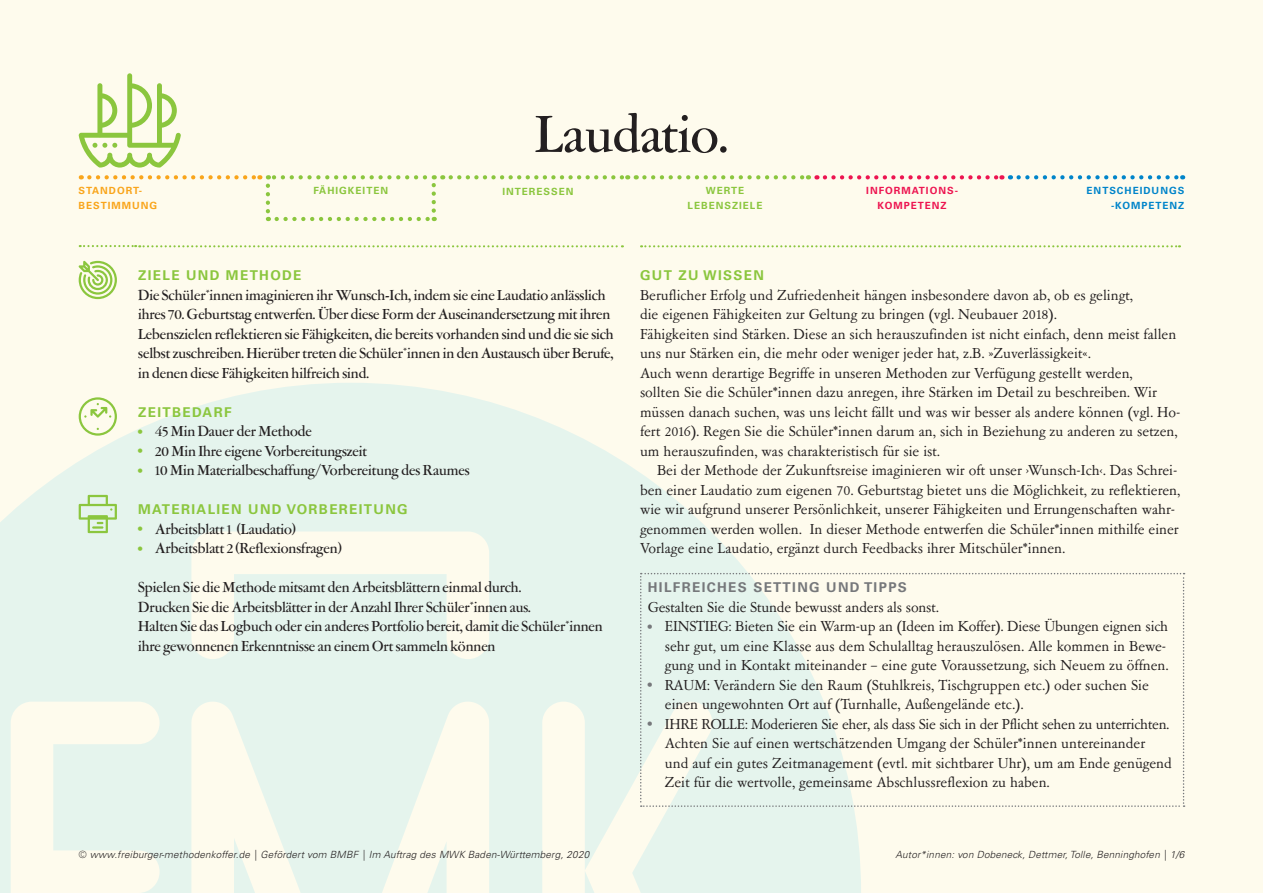
<style>
.page{position:relative;width:1263px;height:893px;background:#fefbed}
.page>*{position:absolute;margin:0;border:0;box-sizing:border-box;transform-origin:0 0}
.t1{font:500 54px "Garamont Amst SH";color:#231f20}
.t2{font:15px/19.5px "Garamont Amst SB";color:#231f20}
.t3{font:500 15px/19.5px "Garamont Amst SH";color:#231f20}
.t4{font:700 13.5px "Univers LT Pro 65";letter-spacing:.1em;color:#8bc63e}
.t5{font:700 13.5px "Univers LT Pro 65";letter-spacing:.1em;color:#76787b}
.t6{font:italic 300 9.9px "Univers LT Pro 45";letter-spacing:.02em;color:#231f20}
.t7{font:700 9.9px/15px "Univers LT Pro 65";letter-spacing:.1em;color:#8bc63e;text-align:center}
.t8{font:700 9.9px/15px "Univers LT Pro 65";letter-spacing:.1em;color:#0084ca;text-align:right}
.t9{font:700 9.9px/15px "Univers LT Pro 65";letter-spacing:.1em;color:#ed1450;text-align:center}
.t10{font:700 9.9px "Univers LT Pro 65";letter-spacing:.1em;color:#f9a51b}
.s1{font-family:"Univers LT Pro 65";font-weight:700;font-size:12px;color:#8bc63e}
.s2{font-family:"Univers LT Pro 65";font-weight:700;font-size:12px;color:#76787b}
</style>
<div class="page">
<svg style="left:0;top:383px;width:861px;height:510px;fill:#e5f4ed"></svg>
<svg style="left:266px;top:186px;width:4px;height:35px"></svg>
<svg style="left:277px;top:217px;width:158px;height:4px"></svg>
<svg style="left:432px;top:175px;width:4px;height:36px"></svg>
<svg style="left:268px;top:175px;width:157px;height:4px"></svg>
<svg style="left:451px;top:175px;width:177px;height:4px"></svg>
<svg style="left:644px;top:175px;width:165px;height:4px"></svg>
<svg style="left:825px;top:175px;width:177px;height:4px"></svg>
<svg style="left:1018px;top:175px;width:165px;height:4px"></svg>
<svg style="left:78px;top:73px;width:182px;height:106px"></svg>
<svg style="left:79px;top:397px;width:38px;height:39px"></svg>
<svg style="left:79px;top:495px;width:38px;height:38px"></svg>
<svg style="left:79px;top:261px;width:38px;height:38px"></svg>
<svg style="left:80px;top:245px;width:543px;height:2px"></svg>
<svg style="left:641px;top:245px;width:539px;height:2px"></svg>
<svg style="left:640px;top:573px;width:544px;height:234px"></svg>
<h1 class="t1" style="left:535px;top:106px;width:194px">Laudatio.</h1>
<p class="t10" style="left:79px;top:184px;width:65px">STANDORT-</p>
<p class="t7" style="left:313px;top:183px;width:76px">FÄHIGKEITEN</p>
<p class="t7" style="left:502px;top:184px;width:73px">INTERESSEN</p>
<p class="t10" style="left:79px;top:199px;width:80px">BESTIMMUNG</p>
<p class="t7" style="left:688px;top:183px;width:76px">WERTE<br>LEBENSZIELE</p>
<p class="t9" style="left:866px;top:183px;width:93px">INFORMATIONS-<br>KOMPETENZ</p>
<p class="t8" style="left:1086px;top:183px;width:99px">ENTSCHEIDUNGS -KOMPETENZ</p>
<p class="t4" style="left:138px;top:266px;width:165px">ZIELE UND METHODE</p>
<p class="t3" style="left:138px;top:286px;width:477px">Die Schüler*innen imaginieren ihr Wunsch-Ich, indem sie eine Laudatio anlässlich ihres 70. Geburtstag entwerfen. Über diese Form der Auseinandersetzung mit ihren Lebenszielen reflektieren sie Fähigkeiten, die bereits vorhanden sind und die sie sich selbst zuschreiben. Hierüber treten die Schüler*innen in den Austausch über Berufe, in denen diese Fähigkeiten hilfreich sind.</p>
<p class="t4" style="left:138px;top:403px;width:95px">ZEITBEDARF</p>
<p class="t3" style="left:138px;top:422px;width:175px"><span class="s1">•</span> 45 Min Dauer der Methode</p>
<p class="t3" style="left:138px;top:442px;width:230px"><span class="s1">•</span> 20 Min Ihre eigene Vorbereitungszeit</p>
<p class="t3" style="left:138px;top:461px;width:333px"><span class="s1">•</span> 10 Min Materialbeschaffung/Vorbereitung des Raumes</p>
<p class="t4" style="left:138px;top:500px;width:271px">MATERIALIEN UND VORBEREITUNG</p>
<p class="t3" style="left:138px;top:520px;width:159px"><span class="s1">•</span> Arbeitsblatt 1 (Laudatio)</p>
<p class="t3" style="left:138px;top:539px;width:205px"><span class="s1">•</span> Arbeitsblatt 2 (Reflexionsfragen)</p>
<p class="t3" style="left:138px;top:578px;width:466px">Spielen Sie die Methode mitsamt den Arbeitsblättern einmal durch.<br>Drucken Sie die Arbeitsblätter in der Anzahl Ihrer Schüler*innen aus.<br>Halten Sie das Logbuch oder ein anderes Portfolio bereit, damit die Schüler*innen ihre gewonnenen Erkenntnisse an einem Ort sammeln können</p>
<p class="t6" style="left:79px;top:848px;width:512px">© www.freiburger-methodenkoffer.de | Gefördert vom BMBF | Im Auftrag des MWK Baden-Württemberg, 2020</p>
<p class="t4" style="left:640px;top:266px;width:126px">GUT ZU WISSEN</p>
<p class="t2" style="left:640px;top:286px;width:542px">Beruflicher Erfolg und Zufriedenheit hängen insbesondere davon ab, ob es gelingt,<br>die eigenen Fähigkeiten zur Geltung zu bringen (vgl. Neubauer 2018).<br>Fähigkeiten sind Stärken. Diese an sich herauszufinden ist nicht einfach, denn meist fallen uns nur Stärken ein, die mehr oder weniger jeder hat, z.B. »Zuverlässigkeit«.<br>Auch wenn derartige Begriffe in unseren Methoden zur Verfügung gestellt werden,<br>sollten Sie die Schüler*innen dazu anregen, ihre Stärken im Detail zu beschreiben. Wir müssen danach suchen, was uns leicht fällt und was wir besser als andere können (vgl. Ho&shy;fert 2016). Regen Sie die Schüler*innen darum an, sich in Beziehung zu anderen zu setzen, um herauszufinden, was charakteristisch für sie ist.</p>
<p class="t2" style="left:640px;top:461px;width:542px;text-indent:17px">Bei der Methode der Zukunftsreise imaginieren wir oft unser ›Wunsch-Ich‹. Das Schrei&shy;ben einer Laudatio zum eigenen 70. Geburtstag bietet uns die Möglichkeit, zu reflektieren, wie wir aufgrund unserer Persönlichkeit, unserer Fähigkeiten und Errungenschaften wahr&shy;genommen werden wollen. In dieser Methode entwerfen die Schüler*innen mithilfe einer Vorlage eine Laudatio, ergänzt durch Feedbacks ihrer Mitschüler*innen.</p>
<p class="t5" style="left:648px;top:578px;width:261px">HILFREICHES SETTING UND TIPPS</p>
<p class="t2" style="left:648px;top:598px;width:292px">Gestalten Sie die Stunde bewusst anders als sonst.</p>
<p class="t2" style="left:665px;top:617px;width:505px;text-indent:-17px"><span class="s2">•</span> EINSTIEG: Bieten Sie ein Warm-up an (Ideen im Koffer). Diese Übungen eignen sich sehr gut, um eine Klasse aus dem Schulalltag herauszulösen. Alle kommen in Bewe&shy;gung und in Kontakt miteinander – eine gute Voraussetzung, sich Neuem zu öffnen.</p>
<p class="t2" style="left:665px;top:676px;width:485px;text-indent:-17px"><span class="s2">•</span> RAUM: Verändern Sie den Raum (Stuhlkreis, Tischgruppen etc.) oder suchen Sie einen ungewohnten Ort auf (Turnhalle, Außengelände etc.).</p>
<p class="t2" style="left:665px;top:715px;width:509px;text-indent:-17px"><span class="s2">•</span> IHRE ROLLE: Moderieren Sie eher, als dass Sie sich in der Pflicht sehen zu unterrichten.<br>Achten Sie auf einen wertschätzenden Umgang der Schüler*innen untereinander und auf ein gutes Zeitmanagement (evtl. mit sichtbarer Uhr), um am Ende genügend Zeit für die wertvolle, gemeinsame Abschlussreflexion zu haben.</p>
<p class="t6" style="left:895px;top:848px;width:290px">Autor*innen: von Dobeneck, Dettmer, Tolle, Benninghofen | 1/6</p>
</div>
